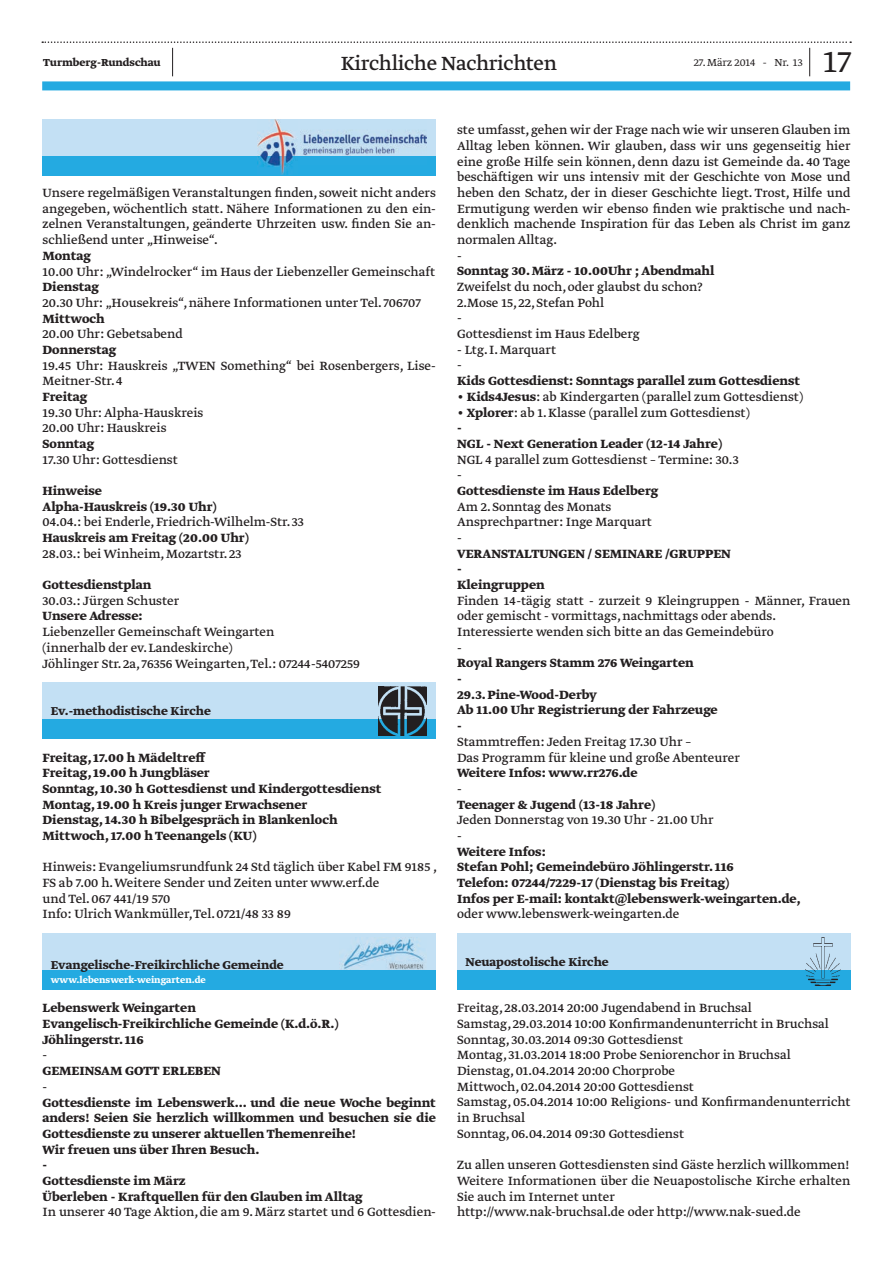
<style>
.page{position:relative;width:893px;height:1263px;background:#fff}
.page>*{position:absolute;margin:0;border:0;box-sizing:border-box;transform-origin:0 0}
.t1{font:300 36px "Greta Text Std";color:#231f20}
.t2{font:22.5px "Greta Text Std";letter-spacing:-.015em;color:#231f20}
.t3{font:14.1px/15.8px "Greta Text Std";color:#231f20}
.t4{font:700 14.1px/15.8px "Greta Text Std";color:#231f20}
.t5{font:700 13.5px "Greta Text Std";color:#231f20}
.t6{font:700 12px "Greta Text Std";color:#231f20}
.t7{font:300 12px "Greta Text Std";color:#231f20}
.t8{font:700 10.5px "Greta Text Std";color:#fff}
.s1{font-weight:700}
.s2{font-weight:400}
</style>
<div class="page">
<div style="left:42px;top:81px;width:808px;height:9px;background:#24aae1"></div>
<svg style="left:42px;top:41px;width:809px;height:35px"></svg>
<div style="left:457px;top:933px;width:393px;height:57px;background:#c3e0f4"></div>
<div style="left:457px;top:970px;width:393px;height:20px;background:#24aae1"></div>
<img style="left:806px;top:937px;width:35px;height:49px">
<div style="left:43px;top:682px;width:393px;height:57px;background:#c3e0f4"></div>
<div style="left:43px;top:719px;width:393px;height:20px;background:#24aae1"></div>
<img style="left:378px;top:687px;width:48px;height:48px">
<div style="left:43px;top:933px;width:393px;height:57px;background:#c3e0f4"></div>
<div style="left:43px;top:970px;width:393px;height:20px;background:#24aae1"></div>
<img style="left:342px;top:937px;width:82px;height:32px">
<div style="left:43px;top:119px;width:393px;height:57px;background:#c3e0f4"></div>
<div style="left:43px;top:156px;width:393px;height:20px;background:#24aae1"></div>
<img style="left:257px;top:119px;width:40px;height:55px">
<img style="left:301px;top:130px;width:125px;height:26px">
<p class="t6" style="left:43px;top:58px;width:119px">Turmberg-Rundschau</p>
<h2 class="t2" style="left:341px;top:54px;width:217px">Kirchliche Nachrichten</h2>
<p class="t7" style="left:694px;top:56px;width:110px">27. März 2014 - Nr. 13</p>
<h1 class="t1" style="left:823px;top:41px;width:29px">17</h1>
<p class="t3" style="left:43px;top:186px;width:395px;text-align:justify">Unsere regelmäßigen Veranstaltungen finden, soweit nicht anders angegeben, wöchentlich statt. Nähere Informationen zu den ein&shy;zelnen Veranstaltungen, geänderte Uhrzeiten usw. finden Sie an&shy;schließend unter „Hinweise“.</p>
<p class="t4" style="left:43px;top:248px;width:50px">Montag</p>
<p class="t3" style="left:43px;top:264px;width:394px">10.00 Uhr: „Windelrocker“ im Haus der Liebenzeller Gemeinschaft</p>
<p class="t4" style="left:43px;top:280px;width:58px">Dienstag</p>
<p class="t3" style="left:43px;top:295px;width:380px">20.30 Uhr: „Housekreis“, nähere Informationen unter Tel. 706707</p>
<p class="t4" style="left:43px;top:311px;width:64px">Mittwoch</p>
<p class="t3" style="left:43px;top:327px;width:142px">20.00 Uhr: Gebetsabend</p>
<p class="t4" style="left:43px;top:343px;width:75px">Donnerstag</p>
<p class="t3" style="left:43px;top:358px;width:395px">19.45 Uhr: Hauskreis „TWEN Something“ bei Rosenbergers, Lise-<br>Meitner-Str. 4</p>
<p class="t4" style="left:43px;top:390px;width:46px">Freitag</p>
<p class="t3" style="left:43px;top:405px;width:162px">19.30 Uhr: Alpha-Hauskreis<br>20.00 Uhr: Hauskreis</p>
<p class="t4" style="left:43px;top:437px;width:53px">Sonntag</p>
<p class="t3" style="left:43px;top:452px;width:137px">17.30 Uhr: Gottesdienst</p>
<p class="t4" style="left:43px;top:484px;width:176px">Hinweise<br>Alpha-Hauskreis (19.30 Uhr)</p>
<p class="t3" style="left:43px;top:515px;width:263px">04.04.: bei Enderle, Friedrich-Wilhelm-Str. 33</p>
<p class="t4" style="left:43px;top:531px;width:208px">Hauskreis am Freitag (20.00 Uhr)</p>
<p class="t3" style="left:43px;top:546px;width:200px">28.03.: bei Winheim, Mozartstr. 23</p>
<p class="t4" style="left:43px;top:578px;width:111px">Gottesdienstplan</p>
<p class="t3" style="left:43px;top:593px;width:138px">30.03.: Jü rgen Schuster</p>
<p class="t4" style="left:43px;top:609px;width:102px">Unsere Adresse:</p>
<p class="t3" style="left:43px;top:625px;width:319px">Liebenzeller Gemeinschaft Weingarten<br>(innerhalb der ev. Landeskirche)<br>Jöhlinger Str. 2a, 76356 Weingarten, Tel.: 07244-5407259</p>
<p class="t5" style="left:51px;top:706px;width:162px">Ev.-methodistische Kirche</p>
<p class="t4" style="left:43px;top:750px;width:340px">Freitag, 17.00 h Mädeltreff<br>Freitag, 19.00 h Jungbläser<br>Sonntag, 10.30 h Gottesdienst und Kindergottesdienst Montag, 19.00 h Kreis junger Erwachsener<br>Dienstag, 14.30 h Bibelgespräch in Blankenloch Mittwoch, 17.00 h Teenangels (KU)</p>
<p class="t3" style="left:43px;top:860px;width:396px">Hinweis: Evangeliumsrundfunk 24 Std täglich ü ber Kabel FM 9185 , FS ab 7.00 h. Weitere Sender und Zeiten unter www.erf.de<br>und Tel. 067 441/19 570<br>Info: Ulrich Wankmü ller, Tel. 0721/48 33 89</p>
<p class="t5" style="left:51px;top:960px;width:234px">Evangelische-Freikirchliche Gemeinde</p>
<p class="t8" style="left:51px;top:975px;width:157px">www.lebenswerk-weingarten.de</p>
<p class="t4" style="left:43px;top:1001px;width:298px">Lebenswerk Weingarten<br>Evangelisch-Freikirchliche Gemeinde (K.d.ö.R.)<br>Jöhlingerstr. 116</p>
<p class="t3" style="left:43px;top:1048px;width:6px">-</p>
<p class="t4" style="left:43px;top:1064px;width:180px">GEMEINSAM GOTT ERLEBEN</p>
<p class="t3" style="left:43px;top:1079px;width:6px">-</p>
<p class="t4" style="left:43px;top:1095px;width:395px">Gottesdienste im Lebenswerk... und die neue Woche beginnt anders! Seien Sie herzlich willkommen und besuchen sie die Gottesdienste zu unserer aktuellen Themenreihe!<br>Wir freuen uns ü ber Ihren Besuch.<br>-<br>Gottesdienste im März<br>Überleben - Kraftquellen fü r den Glauben im Alltag</p>
<p class="t3" style="left:43px;top:1205px;width:395px">In unserer 40 Tage Aktion, die am 9. März startet und 6 Gottesdien-</p>
<p class="t3" style="left:457px;top:123px;width:395px">ste umfasst, gehen wir der Frage nach wie wir unseren Glauben im Alltag leben können. Wir glauben, dass wir uns gegenseitig hier eine große Hilfe sein können, denn dazu ist Gemeinde da. 40 Tage beschäftigen wir uns intensiv mit der Geschichte von Mose und heben den Schatz, der in dieser Geschichte liegt. Trost, Hilfe und Ermutigung werden wir ebenso finden wie praktische und nach&shy;denklich machende Inspiration fü r das Leben als Christ im ganz normalen Alltag.<br>-</p>
<p class="t4" style="left:457px;top:264px;width:259px">Sonntag 30. März - 10.00Uhr ; Abendmahl</p>
<p class="t3" style="left:457px;top:280px;width:247px">Zweifelst du noch, oder glaubst du schon?<br>2.Mose 15, 22, Stefan Pohl<br>-<br>Gottesdienst im Haus Edelberg</p>
<p class="t3" style="left:457px;top:342px;width:100px">- Ltg. I. Marquart -</p>
<p class="t4" style="left:457px;top:374px;width:344px">Kids Gottesdienst: Sonntags parallel zum Gottesdienst</p>
<p class="t3" style="left:457px;top:389px;width:347px">• <span class="s1">Kids4Jesus</span>: ab Kindergarten (parallel zum Gottesdienst)</p>
<p class="t4" style="left:457px;top:405px;width:294px"><span class="s2">•</span> Xplorer<span class="s2">: ab 1. Klasse (parallel zum Gottesdienst) </span>-<br>NGL - Next Generation Leader (12-14 Jahre)</p>
<p class="t3" style="left:457px;top:452px;width:283px">NGL 4 parallel zum Gottesdienst – Termine: 30.3 -</p>
<p class="t4" style="left:457px;top:483px;width:203px">Gottesdienste im Haus Edelberg</p>
<p class="t3" style="left:457px;top:499px;width:196px">Am 2. Sonntag des Monats<br>Ansprechpartner: Inge Marquart -</p>
<p class="t4" style="left:457px;top:546px;width:275px">VERANSTALTUNGEN / SEMINARE /GRUPPEN -<br>Kleingruppen</p>
<p class="t3" style="left:457px;top:593px;width:395px">Finden 14-tägig statt - zurzeit 9 Kleingruppen - Männer, Frauen oder gemischt - vormittags, nachmittags oder abends.<br>Interessierte wenden sich bitte an das Gemeindebü ro<br>-</p>
<p class="t4" style="left:457px;top:656px;width:262px">Royal Rangers Stamm 276 Weingarten<br>-<br>29.3. Pine-Wood-Derby<br>Ab 11.00 Uhr Registrierung der Fahrzeuge -</p>
<p class="t3" style="left:457px;top:734px;width:284px">Stammtreffen: Jeden Freitag 17.30 Uhr –<br>Das Programm fü r kleine und große Abenteurer</p>
<p class="t4" style="left:457px;top:766px;width:182px">Weitere Infos: www.rr276.de</p>
<p class="t3" style="left:457px;top:781px;width:6px">-</p>
<p class="t4" style="left:457px;top:797px;width:200px">Teenager &amp; Jugend (13-18 Jahre)</p>
<p class="t3" style="left:457px;top:813px;width:258px">Jeden Donnerstag von 19.30 Uhr - 21.00 Uhr -</p>
<p class="t4" style="left:457px;top:844px;width:345px">Weitere Infos:<br>Stefan Pohl; Gemeindebü ro Jöhlingerstr. 116<br>Telefon: 07244/7229-17 (Dienstag bis Freitag)<br>Infos per E-mail: kontakt@lebenswerk-weingarten.de,</p>
<p class="t3" style="left:457px;top:907px;width:224px">oder www.lebenswerk-weingarten.de</p>
<p class="t5" style="left:465px;top:956px;width:145px">Neuapostolische Kirche</p>
<p class="t3" style="left:457px;top:1001px;width:395px">Freitag, 28.03.2014 20:00 Jugendabend in Bruchsal<br>Samstag, 29.03.2014 10:00 Konfirmandenunterricht in Bruchsal Sonntag, 30.03.2014 09:30 Gottesdienst<br>Montag, 31.03.2014 18:00 Probe Seniorenchor in Bruchsal Dienstag, 01.04.2014 20:00 Chorprobe<br>Mittwoch, 02.04.2014 20:00 Gottesdienst<br>Samstag, 05.04.2014 10:00 Religions- und Konfirmandenunterricht in Bruchsal<br>Sonntag, 06.04.2014 09:30 Gottesdienst</p>
<p class="t3" style="left:457px;top:1158px;width:395px">Zu allen unseren Gottesdiensten sind Gäste herzlich willkommen!<br>Weitere Informationen ü ber die Neuapostolische Kirche erhalten Sie auch im Internet unter<br>http://www.nak-bruchsal.de oder http://www.nak-sued.de</p>
</div>
